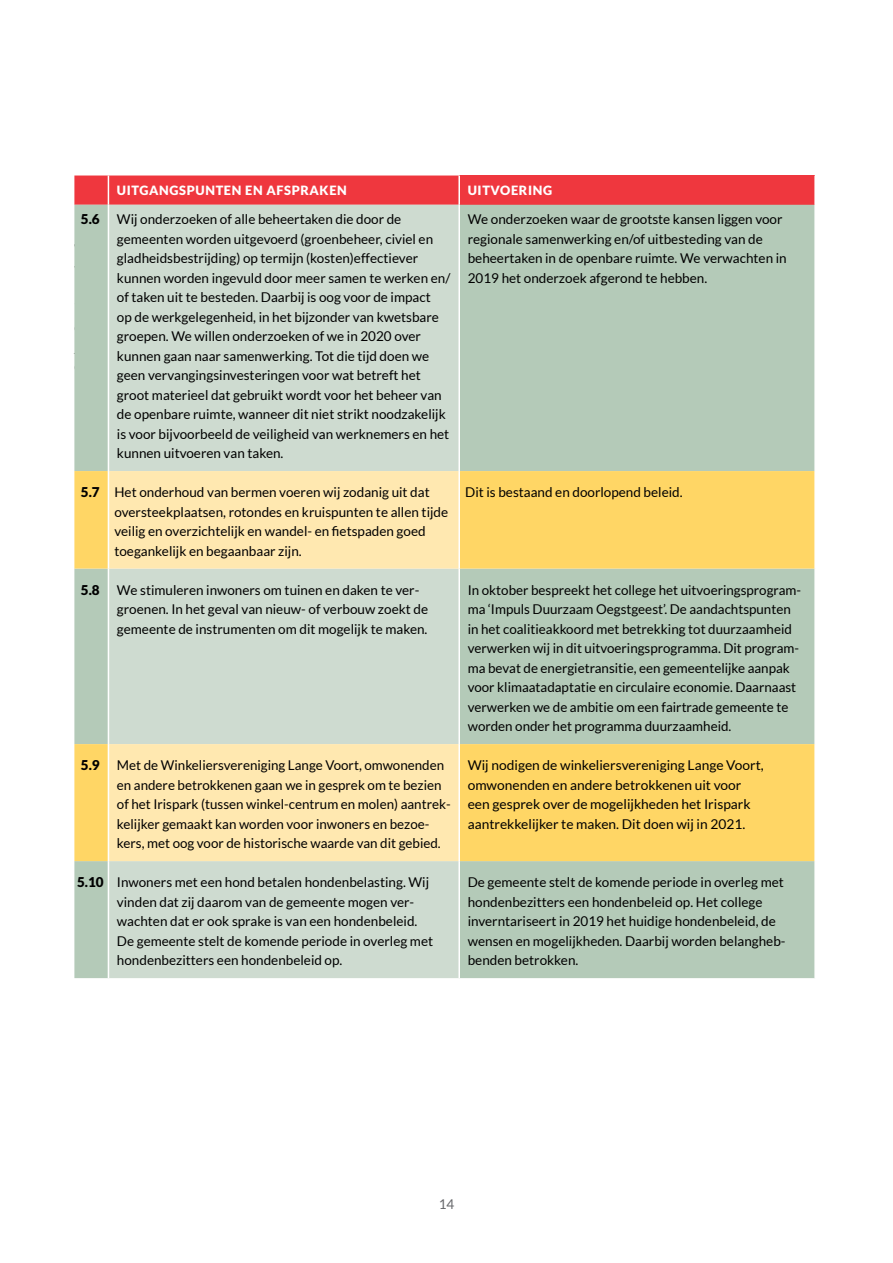
<style>
.page{position:relative;width:893px;height:1263px;background:#fff}
.page>*{position:absolute;margin:0;border:0;box-sizing:border-box;transform-origin:0 0}
.t1{font:13.5px/19.5px "Lato";color:#000}
.t2{font:900 13.5px "Lato";color:#000}
.t3{font:13.5px "Lato";color:#67686b}
.t4{font:900 12.75px "Lato";letter-spacing:.05em;color:#fff}
.s1{font-weight:900}
</style>
<div class="page">
<div style="left:459px;top:176px;width:356px;height:29px;background:#ef373e"></div>
<div style="left:74px;top:205px;width:740px;height:773px;background:#b4cab8"></div>
<div style="left:109px;top:205px;width:349px;height:773px;background:#cedbd0"></div>
<svg style="left:74px;top:471px;width:740px;height:390px;fill:#ffd665"></svg>
<svg style="left:109px;top:471px;width:349px;height:390px;fill:#ffe8b0"></svg>
<div style="left:74px;top:176px;width:384px;height:29px;background:#ef373e"></div>
<hr style="left:108px;top:205px;width:1px;height:266px;background:#fff">
<hr style="left:108px;top:471px;width:1px;height:98px;background:#fff">
<hr style="left:108px;top:569px;width:1px;height:175px;background:#fff">
<hr style="left:108px;top:744px;width:1px;height:117px;background:#fff">
<hr style="left:108px;top:861px;width:1px;height:117px;background:#fff">
<hr style="left:458px;top:176px;width:2px;height:29px;background:#fff">
<hr style="left:814px;top:176px;width:2px;height:29px;background:#fff">
<hr style="left:458px;top:205px;width:2px;height:266px;background:#fff">
<hr style="left:458px;top:471px;width:2px;height:98px;background:#fff">
<hr style="left:458px;top:569px;width:2px;height:175px;background:#fff">
<hr style="left:458px;top:744px;width:2px;height:117px;background:#fff">
<hr style="left:458px;top:861px;width:2px;height:117px;background:#fff">
<p class="t4" style="left:117px;top:183px;width:231px">UITGANGSPUNTEN EN AFSPRAKEN</p>
<p class="t4" style="left:468px;top:183px;width:86px">UITVOERING</p>
<p class="t2" style="left:81px;top:211px;width:20px">5.6</p>
<p class="t1" style="left:117px;top:210px;width:335px">Wij onderzoeken of alle beheertaken die door de gemeenten worden uitgevoerd (groenbeheer, civiel en gladheidsbestrijding) op termijn (kosten)effectiever kunnen worden ingevuld door meer samen te werken en/ of taken uit te besteden. Daarbij is oog voor de impact<br>op de werkgelegenheid, in het bijzonder van kwetsbare groepen. We willen onderzoeken of we in 2020 over kunnen gaan naar samenwerking. Tot die tijd doen we geen vervangingsinvesteringen voor wat betreft het groot materieel dat gebruikt wordt voor het beheer van de openbare ruimte, wanneer dit niet strikt noodzakelijk is voor bijvoorbeeld de veiligheid van werknemers en het kunnen uitvoeren van taken.</p>
<p class="t1" style="left:468px;top:209px;width:321px">We onderzoeken waar de grootste kansen liggen voor regionale samenwerking en/of uitbesteding van de beheertaken in de openbare ruimte. We verwachten in 2019 het onderzoek afgerond te hebben.</p>
<p class="t1" style="left:114px;top:482px;width:335px;text-indent:-33px"><span class="s1">5.7</span> Het onderhoud van bermen voeren wij zodanig uit dat oversteekplaatsen, rotondes en kruispunten te allen tijde veilig en overzichtelijk en wandel- en fietspaden goed toegankelijk en begaanbaar zijn.</p>
<p class="t1" style="left:465px;top:482px;width:219px">Dit is bestaand en doorlopend beleid.</p>
<p class="t2" style="left:81px;top:582px;width:20px">5.8</p>
<p class="t1" style="left:117px;top:580px;width:313px">We stimuleren inwoners om tuinen en daken te ver&shy;groenen. In het geval van nieuw- of verbouw zoekt de gemeente de instrumenten om dit mogelijk te maken.</p>
<p class="t1" style="left:468px;top:580px;width:335px">In oktober bespreekt het college het uitvoeringsprogram&shy;ma ‘Impuls Duurzaam Oegstgeest’. De aandachtspunten in het coalitieakkoord met betrekking tot duurzaamheid verwerken wij in dit uitvoeringsprogramma. Dit program&shy;ma bevat de energietransitie, een gemeentelijke aanpak voor klimaatadaptatie en circulaire economie. Daarnaast verwerken we de ambitie om een fairtrade gemeente te worden onder het programma duurzaamheid.</p>
<p class="t2" style="left:81px;top:757px;width:20px">5.9</p>
<p class="t1" style="left:117px;top:756px;width:335px">Met de Winkeliersvereniging Lange Voort, omwonenden en andere betrokkenen gaan we in gesprek om te bezien of het Irispark (tussen winkel-centrum en molen) aantrek&shy;kelijker gemaakt kan worden voor inwoners en bezoe&shy;kers, met oog voor de historische waarde van dit gebied.</p>
<p class="t1" style="left:468px;top:756px;width:297px">Wij nodigen de winkeliersvereniging Lange Voort, omwonenden en andere betrokkenen uit voor een gesprek over de mogelijkheden het Irispark aantrekkelijker te maken. Dit doen wij in 2021.</p>
<p class="t1" style="left:117px;top:873px;width:318px;text-indent:-40px"><span class="s1">5.10</span> Inwoners met een hond betalen hondenbelasting. Wij vinden dat zij daarom van de gemeente mogen ver&shy;wachten dat er ook sprake is van een hondenbeleid.<br>De gemeente stelt de komende periode in overleg met hondenbezitters een hondenbeleid op.</p>
<p class="t1" style="left:468px;top:872px;width:319px">De gemeente stelt de komende periode in overleg met hondenbezitters een hondenbeleid op. Het college inverntariseert in 2019 het huidige hondenbeleid, de wensen en mogelijkheden. Daarbij worden belangheb&shy;benden betrokken.</p>
<p class="t3" style="left:439px;top:1197px;width:17px">14</p>
</div>
